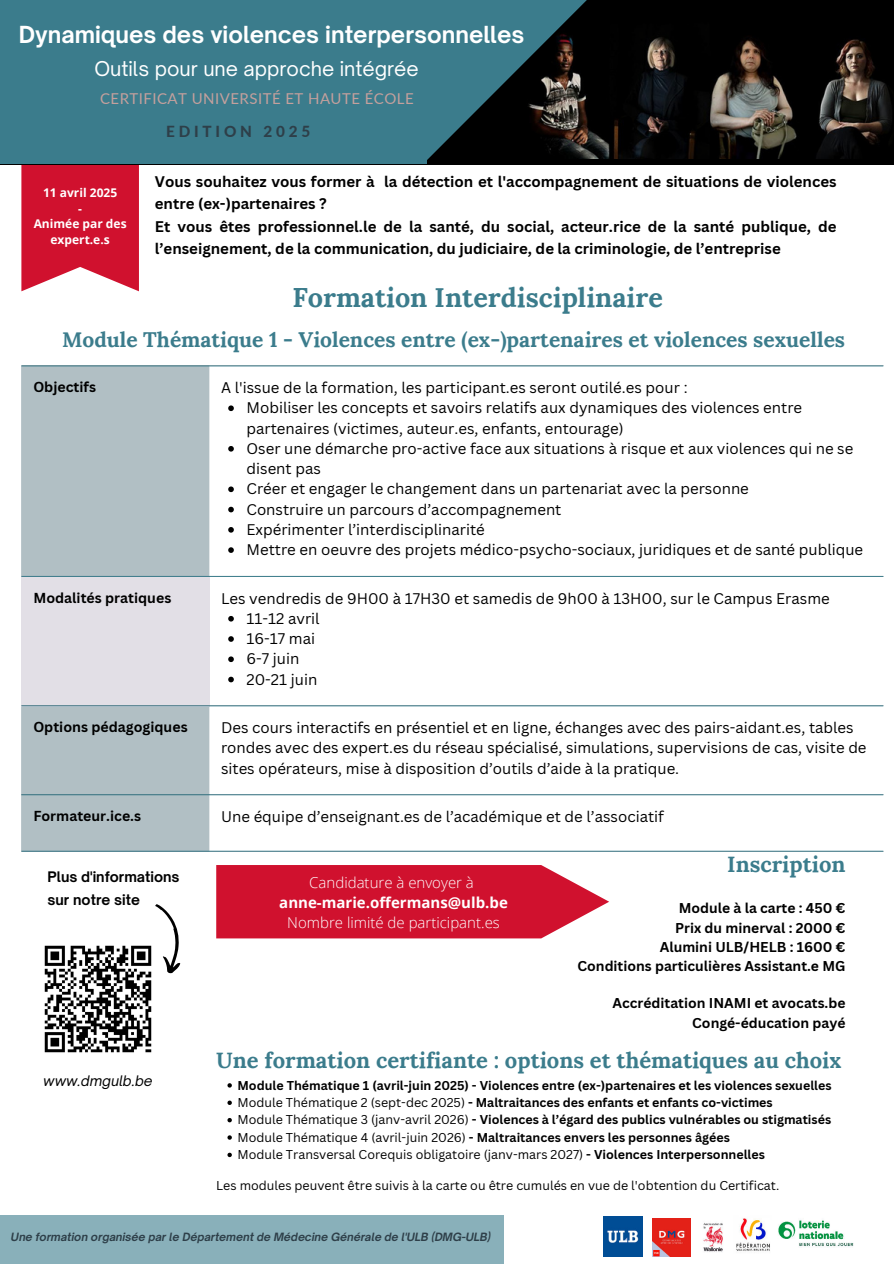
<style>
.page{position:relative;width:894px;height:1264px;background:#fff}
.page>*{position:absolute;margin:0;border:0;box-sizing:border-box;transform-origin:0 0}
.t1{font:700 27px "Lora";color:#3b7c8c}
.t2{font:700 22.5px "Open Sauce One";color:#fff}
.t3{font:700 22.05px "Lora";color:#3b7c8c}
.t4{font:700 21px "Lora";color:#3b7c8c}
.t5{font:19.5px "Open Sauce One";color:#fff}
.t6{font:800 15.3px "Lato";letter-spacing:.25em;color:#2e3f49}
.t7{font:15px/20.2px "Canva Sans";color:#000}
.t8{font:700 15px/22.5px "Canva Sans";color:#000}
.t9{font:300 15px "Open Sans";color:#fff}
.t10{font:15px "Lato";letter-spacing:.03em;color:#c4a09d}
.t11{font:700 15px "Open Sans";color:#fff}
.t12{font:700 14.1px "Canva Sans";color:#000}
.t13{font:700 13.95px/23.1px "Open Sauce One";color:#000}
.t14{font:italic 13.95px "Open Sauce One";color:#000}
.t15{font:700 13.8px/19.4px "Canva Sans";color:#000;text-align:right}
.t16{font:700 12.45px/17.4px "Canva Sans";color:#000}
.t17{font:12.45px "Canva Sans";color:#000}
.t18{font:700 12px/15.8px "Open Sans";color:#fff;text-align:center}
.t19{font:italic 700 10.95px "Open Sauce One";color:#2e3f49}
.s1{font-weight:400}
</style>
<div class="page">
<svg style="left:21px;top:164px;width:118px;height:127px;background:#d22741"></svg>
<div style="left:21px;top:366px;width:188px;height:484px;background:#b1bfc4"></div>
<div style="left:21px;top:576px;width:188px;height:130px;background:#e2dfe6"></div>
<svg style="left:228px;top:405px;width:6px;height:6px"></svg>
<svg style="left:228px;top:446px;width:6px;height:5px"></svg>
<svg style="left:228px;top:486px;width:6px;height:6px"></svg>
<svg style="left:228px;top:507px;width:6px;height:5px"></svg>
<svg style="left:228px;top:527px;width:6px;height:5px"></svg>
<svg style="left:228px;top:547px;width:6px;height:6px"></svg>
<svg style="left:228px;top:616px;width:6px;height:5px"></svg>
<svg style="left:228px;top:636px;width:6px;height:6px"></svg>
<svg style="left:228px;top:656px;width:6px;height:6px"></svg>
<svg style="left:228px;top:676px;width:6px;height:6px"></svg>
<hr style="left:21px;top:365px;width:862px;height:1px;background:#3b7c8c">
<hr style="left:21px;top:576px;width:862px;height:1px;background:#3b7c8c">
<hr style="left:21px;top:705px;width:862px;height:1px;background:#3b7c8c">
<hr style="left:21px;top:794px;width:862px;height:1px;background:#3b7c8c">
<hr style="left:21px;top:850px;width:862px;height:1px;background:#3b7c8c">
<svg style="left:227px;top:1083px;width:5px;height:4px"></svg>
<svg style="left:227px;top:1100px;width:5px;height:4px"></svg>
<svg style="left:227px;top:1118px;width:5px;height:4px"></svg>
<svg style="left:227px;top:1135px;width:5px;height:4px"></svg>
<svg style="left:227px;top:1152px;width:5px;height:5px"></svg>
<svg style="left:216px;top:865px;width:393px;height:73px;background:#d42540"></svg>
<img style="left:44px;top:945px;width:108px;height:108px">
<svg style="left:155px;top:904px;width:25px;height:69px"></svg>
<img style="left:627px;top:0;width:266px;height:158px">
<svg style="left:422px;top:0;width:205px;height:164px;background:#213a40"></svg>
<div style="left:0;top:0;width:427px;height:163px;background:#3b7c8c"></div>
<div style="left:0;top:1215px;width:504px;height:48px;background:#89b0ba"></div>
<img style="left:736px;top:1218px;width:34px;height:33px">
<img style="left:778px;top:1219px;width:76px;height:28px">
<img style="left:652px;top:1218px;width:38px;height:38px">
<img style="left:603px;top:1216px;width:39px;height:39px">
<img style="left:703px;top:1223px;width:20px;height:29px">
<h2 class="t2" style="left:19px;top:20px;width:507px">Dynamiques des violences interpersonnelles</h2>
<h3 class="t5" style="left:94px;top:56px;width:326px">Outils pour une approche intégrée</h3>
<p class="t10" style="left:100px;top:88px;width:315px">CERTIFICAT UNIVERSITÉ ET HAUTE ÉCOLE</p>
<p class="t18" style="left:34px;top:184px;width:94px">11 avril 2025<br>-<br>Animée par des expert.e.s</p>
<p class="t6" style="left:166px;top:120px;width:146px">EDITION 2025</p>
<p class="t8" style="left:155px;top:170px;width:683px">Vous souhaitez vous former à la détection et l'accompagnement de situations de violences entre (ex-)partenaires ?<br>Et vous êtes professionnel.le de la santé, du social, acteur.rice de la santé publique, de l’enseignement, de la communication, du judiciaire, de la criminologie, de l’entreprise</p>
<h1 class="t1" style="left:292px;top:275px;width:372px">Formation Interdisciplinaire</h1>
<h3 class="t4" style="left:62px;top:321px;width:784px">Module Thématique 1 - Violences entre (ex-)partenaires et violences sexuelles</h3>
<p class="t12" style="left:33px;top:378px;width:64px">Objectifs</p>
<p class="t7" style="left:246px;top:377px;width:618px;text-indent:-25px">A l'issue de la formation, les participant.es seront outilé.es pour :<br>Mobiliser les concepts et savoirs relatifs aux dynamiques des violences entre partenaires (victimes, auteur.es, enfants, entourage)<br>Oser une dé marche pro-active face aux situations à risque et aux violences qui ne se disent pas<br>Créer et engager le changement dans un partenariat avec la personne<br>Construire un parcours d’accompagnement<br>Expérimenter l’interdisciplinarité<br>Mettre en oeuvre des projets médico-psycho-sociaux, juridiques et de santé publique</p>
<p class="t12" style="left:33px;top:589px;width:139px">Modalités pratiques</p>
<p class="t7" style="left:246px;top:588px;width:584px;text-indent:-25px">Les vendredis de 9H00 à 17H30 et samedis de 9h00 à 13H00, sur le Campus Erasme<br>11-12 avril<br>16-17 mai<br>6-7 juin<br>20-21 juin</p>
<p class="t12" style="left:33px;top:718px;width:156px">Options pédagogiques</p>
<p class="t7" style="left:221px;top:717px;width:647px">Des cours interactifs en présentiel et en ligne, échanges avec des pairs-aidant.es, tables rondes avec des expert.es du réseau spécialisé, simulations, supervisions de cas, visite de sites opérateurs, mise à disposition d’outils d’aide à la pratique.</p>
<p class="t12" style="left:33px;top:807px;width:109px">Formateur.ice.s</p>
<p class="t7" style="left:221px;top:806px;width:444px">Une équipe d’enseignant.es de l’académique et de l’associatif</p>
<h3 class="t3" style="left:727px;top:845px;width:120px">Inscription</h3>
<p class="t15" style="left:577px;top:899px;width:269px">Module à la carte : 450 €<br>Prix du minerval : 2000 €<br>Alumini ULB/HELB : 1600 €<br>Conditions particulières Assistant.e MG</p>
<p class="t15" style="left:612px;top:993px;width:234px">Accréditation INAMI et avocats.be<br>Congé-éducation payé</p>
<h3 class="t3" style="left:216px;top:1041px;width:626px">Une formation certifiante : options et thématiques au choix</h3>
<p class="t16" style="left:237px;top:1076px;width:595px">Module Thématique 1 (avril-juin 2025) - Violences entre (ex-)partenaires et les violences sexuelles <span class="s1">Module Thématique 2 (sept-dec 2025)</span> - Maltraitances des enfants et enfants co-victimes<br><span class="s1">Module Thématique 3 (janv-avril 2026)</span> - Violences à l’égard des publics vulnérables ou stigmatisés <span class="s1">Module Thématique 4 (avril-juin 2026)</span> - Maltraitances envers les personnes âgées<br><span class="s1">Module Transversal Corequis obligatoire (janv-mars 2027)</span> - Violences Interpersonnelles</p>
<p class="t17" style="left:216px;top:1178px;width:564px">Les modules peuvent être suivis à la carte ou être cumulés en vue de l'obtention du Certificat.</p>
<p class="t13" style="left:47px;top:864px;width:134px">Plus d'informations sur notre site</p>
<p class="t9" style="left:309px;top:871px;width:166px">Candidature à envoyer à</p>
<p class="t11" style="left:279px;top:891px;width:230px">anne-marie.offermans@ulb.be</p>
<p class="t9" style="left:287px;top:912px;width:214px">Nombre limité de participant.es</p>
<p class="t14" style="left:43px;top:1071px;width:111px">www.dmgulb.be</p>
<p class="t19" style="left:11px;top:1229px;width:481px">Une formation organisée par le Département de Médecine Générale de l'ULB (DMG-ULB)</p>
</div>
